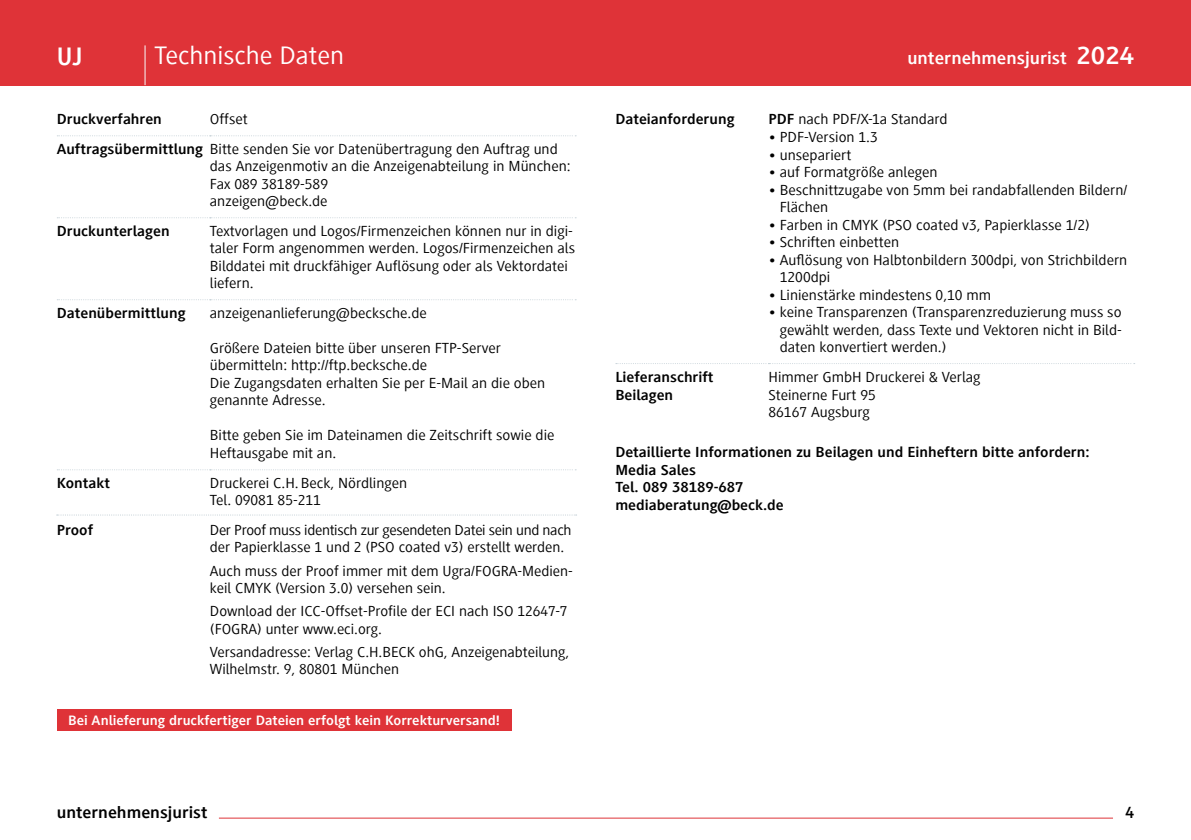
<style>
.page{position:relative;width:1191px;height:840px;background:#fff}
.page>*{position:absolute;margin:0;border:0;box-sizing:border-box;transform-origin:0 0}
.t1{font:26px "Generis Sans Com";color:#fff;scale:1.08 1}
.t2{font:700 26px "Generis Sans Com";color:#fff}
.t3{font:700 18px "Generis Sans Com";color:#fff;scale:1.08 1}
.t4{font:700 17px "Generis Sans Com";color:#000;scale:1.08 1}
.t5{font:700 17px "Generis Sans Com";color:#000}
.t6{font:15px/17.6px "Generis Sans Com";color:#000;scale:1.08 1}
.t7{font:15px/17.6px "Generis Sans Com";color:#000;scale:1.07 1}
.t8{font:700 15px/17.6px "Generis Sans Com";color:#000;scale:1.08 1}
.t9{font:15px/17.6px "Generis Sans Com";letter-spacing:-.02em;color:#000;scale:1.07 1}
.t10{font:700 14px "Generis Sans Com";color:#fff;scale:1.08 1}
.s1{font-size:26px}
.s2{font-weight:700}
</style>
<div class="page">
<div style="left:0;top:0;width:1191px;height:85px;background:#df3338"></div>
<hr style="left:144px;top:45px;width:2px;height:40px;background:#f8f9fa">
<hr style="left:219px;top:817px;width:894px;height:1px;background:#df3338">
<svg style="left:57px;top:135px;width:519px;height:1px"></svg>
<svg style="left:57px;top:217px;width:519px;height:1px"></svg>
<svg style="left:57px;top:299px;width:519px;height:1px"></svg>
<svg style="left:57px;top:469px;width:519px;height:1px"></svg>
<svg style="left:616px;top:363px;width:518px;height:1px"></svg>
<div style="left:57px;top:709px;width:454px;height:21px;background:#df3338"></div>
<svg style="left:57px;top:514px;width:519px;height:1px"></svg>
<h1 class="t2" style="left:57px;top:42px;width:28px">UJ</h1>
<h1 class="t1" style="left:154px;top:42px;width:177px">Technische Daten</h1>
<p class="t3" style="left:907px;top:49px;width:211px">unternehmensjurist <span class="s1">2024</span></p>
<p class="t6" style="left:57px;top:105px;width:465px;line-height:29.4px;text-indent:153px">Offset<br><span class="s2">Auftragsübermittlung</span> Bitte senden Sie vor Datenübertragung den Auftrag und</p>
<p class="t6" style="left:210px;top:158px;width:335px">das Anzeigenmotiv an die Anzeigenabteilung in München:<br>Fax 089 38189-589<br>anzeigen@beck.de</p>
<p class="t8" style="left:57px;top:222px;width:106px">Druckunterlagen</p>
<p class="t6" style="left:210px;top:222px;width:340px">Textvorlagen und Logos/Firmenzeichen können nur in digi&shy;taler Form angenommen werden. Logos/Firmenzeichen als Bilddatei mit druckfähiger Auflösung oder als Vektordatei liefern.</p>
<p class="t8" style="left:57px;top:304px;width:121px">Datenübermittlung</p>
<p class="t6" style="left:210px;top:304px;width:202px">anzeigenanlieferung@becksche.de</p>
<p class="t6" style="left:210px;top:339px;width:312px">Größere Dateien bitte über unseren FTP-Server übermitteln: http://ftp.becksche.de<br>Die Zugangsdaten erhalten Sie per E-Mail an die oben genannte Adresse.</p>
<p class="t6" style="left:210px;top:426px;width:320px">Bitte geben Sie im Dateinamen die Zeitschrift sowie die<br>Heftausgabe mit an.</p>
<p class="t8" style="left:57px;top:474px;width:51px">Kontakt</p>
<p class="t6" style="left:210px;top:474px;width:184px">Druckerei C.H.Beck, Nördlingen<br>Tel. 09081 85-211</p>
<p class="t8" style="left:57px;top:521px;width:35px">Proof</p>
<p class="t9" style="left:210px;top:521px;width:339px">Der Proof muss identisch zur gesendeten Datei sein und nach der Papierklasse 1 und 2 (PSO coated v3) erstellt werden.</p>
<p class="t7" style="left:210px;top:561px;width:341px">Auch muss der Proof immer mit dem Ugra/FOGRA-Medien&shy;keil CMYK (Version 3.0) versehen sein.</p>
<p class="t7" style="left:210px;top:602px;width:335px">Download der ICC-Offset-Profile der ECI nach ISO 12647-7 (FOGRA) unter www.eci.org.</p>
<p class="t7" style="left:210px;top:643px;width:337px">Versandadresse: Verlag C.H.BECK ohG, Anzeigenabteilung,<br>Wilhelmstr. 9, 80801 München</p>
<p class="t8" style="left:57px;top:111px;width:99px">Druckverfahren</p>
<p class="t8" style="left:615px;top:111px;width:112px">Dateianforderung</p>
<p class="t6" style="left:768px;top:111px;width:167px"><span class="s2">PDF</span> nach PDF/X-1a Standard</p>
<p class="t6" style="left:768px;top:128px;width:103px">• PDF-Version 1.3</p>
<p class="t6" style="left:768px;top:146px;width:78px">• unsepariert</p>
<p class="t6" style="left:768px;top:163px;width:158px">• auf Formatgröße anlegen</p>
<p class="t6" style="left:780px;top:181px;width:323px;text-indent:-11px">• Beschnittzugabe von 5mm bei randabfallenden Bildern/<br>Flächen</p>
<p class="t6" style="left:768px;top:216px;width:299px">• Farben in CMYK (PSO coated v3, Papierklasse 1/2)</p>
<p class="t6" style="left:768px;top:233px;width:122px">• Schriften einbetten</p>
<p class="t6" style="left:780px;top:251px;width:323px;text-indent:-11px">• Auflösung von Halbtonbildern 300dpi, von Strichbildern<br>1200dpi</p>
<p class="t6" style="left:768px;top:286px;width:208px">• Linienstärke mindestens 0,10 mm</p>
<p class="t6" style="left:780px;top:303px;width:318px;text-align:justify;text-indent:-11px">• keine Transparenzen (Transparenzreduzierung muss so gewählt werden, dass Texte und Vektoren nicht in Bild&shy;daten konvertiert werden.)</p>
<p class="t8" style="left:615px;top:368px;width:93px">Lieferanschrift<br>Beilagen</p>
<p class="t6" style="left:768px;top:368px;width:198px">Himmer GmbH Druckerei &amp; Verlag<br>Steinerne Furt 95<br>86167 Augsburg</p>
<p class="t8" style="left:615px;top:443px;width:441px">Detaillierte Informationen zu Beilagen und Einheftern bitte anfordern:<br>Media Sales<br>Tel. 089 38189-687<br>mediaberatung@beck.de</p>
<p class="t10" style="left:68px;top:712px;width:401px">Bei Anlieferung druckfertiger Dateien erfolgt kein Korrekturversand!</p>
<p class="t4" style="left:57px;top:803px;width:141px">unternehmensjurist</p>
<p class="t5" style="left:1125px;top:803px;width:10px">4</p>
</div>
